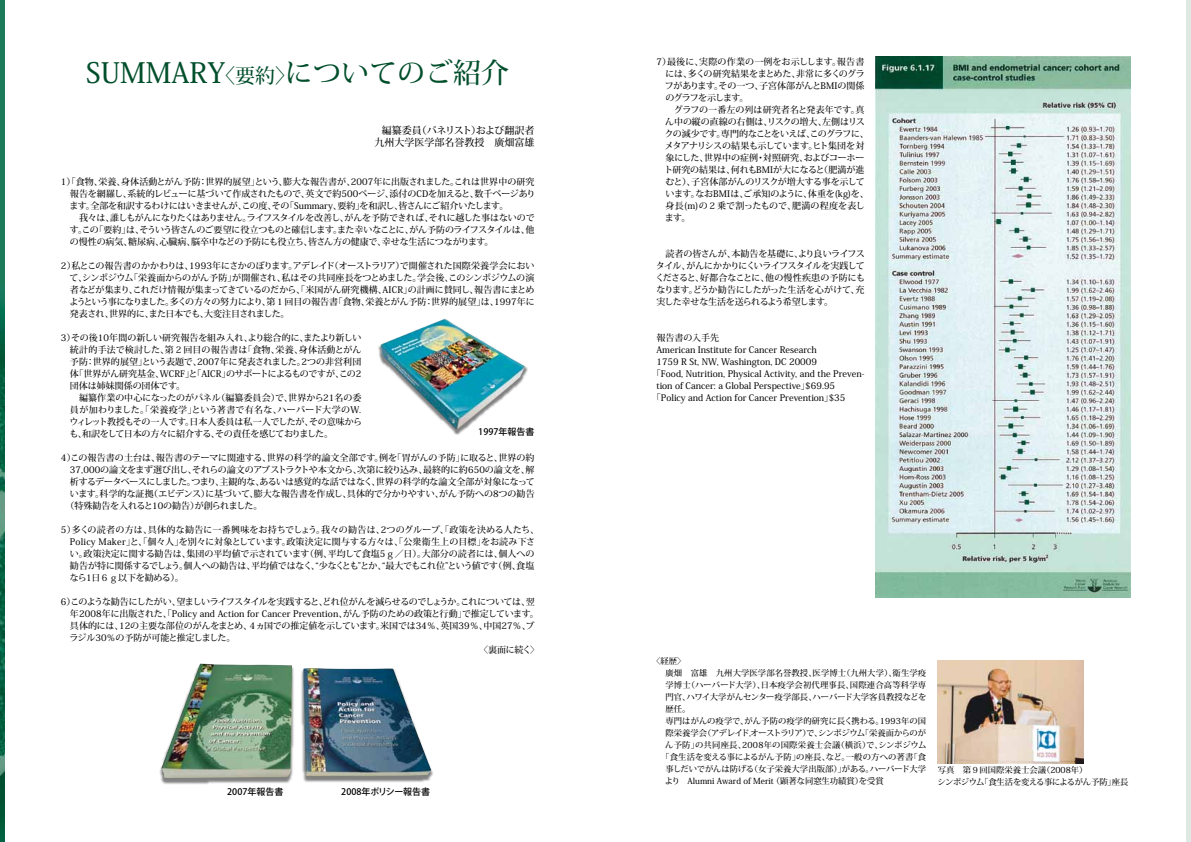
<style>
.page{position:relative;width:1191px;height:842px;background:#fff}
.page>*{position:absolute;margin:0;border:0;box-sizing:border-box;transform-origin:0 0}
.t1{font:500 28px "Koz Min Pro";color:#004e2b}
.t2{font:500 10px/11.8px "Koz Min Pro";color:#000;text-align:right}
.t3{font:500 9px/12px "Koz Min Pro";letter-spacing:-.005em;color:#000;text-align:justify}
.t4{font:500 9px "Koz Min Pro";letter-spacing:-.03em;color:#000}
.t5{font:500 9px "Koz Min Pro";letter-spacing:-.07em;color:#000}
.t6{font:500 9px "Koz Min Pro";letter-spacing:-.035em;color:#000}
.t7{font:500 9px "Koz Min Pro";letter-spacing:.035em;color:#000}
.t8{font:500 9px "Koz Min Pro";letter-spacing:.03em;color:#000}
.t9{font:500 9px "Koz Min Pro";letter-spacing:-.04em;color:#000}
.t10{font:500 9px "Koz Go Pro";color:#000}
.t11{font:500 9px "Koz Min Pro";letter-spacing:.02em;color:#000}
.t12{font:500 9px "Koz Min Pro";letter-spacing:-.045em;color:#000}
.t13{font:500 9px "Koz Min Pro";letter-spacing:-.065em;color:#000}
.t14{font:500 9px "Koz Min Pro";letter-spacing:.015em;color:#000}
.t15{font:500 9px "Koz Min Pro";letter-spacing:-.085em;color:#000}
.t16{font:500 8.3px/12px "Koz Min Pro";color:#000}
.t17{font:500 8.3px "Koz Min Pro";letter-spacing:-.055em;color:#000}
.t18{font:500 8.3px "Koz Min Pro";letter-spacing:.03em;color:#000}
.t19{font:500 8.3px "Koz Min Pro";letter-spacing:.02em;color:#000}
.s1{font-size:20px}
</style>
<div class="page">
<img style="left:159px;top:768px;width:274px;height:16px">
<img style="left:161px;top:663px;width:270px;height:115px">
<img style="left:0;top:0;width:4px;height:842px">
<img style="left:378px;top:318px;width:150px;height:117px">
<img style="left:380px;top:319px;width:145px;height:111px">
<div style="left:1186px;top:0;width:5px;height:842px;background:#dee9e3"></div>
<img style="left:938px;top:660px;width:145px;height:103px">
<img style="left:875px;top:57px;width:255px;height:540px">
<h1 class="t1" style="left:86px;top:52px;width:424px">SUMMARY<span class="s1">〈要約〉</span>についてのご紹介</h1>
<p class="t2" style="left:374px;top:124px;width:161px">編纂委員（パネリスト）および翻訳者九州大学医学部名誉教授　廣畑富雄</p>
<p class="t3" style="left:61px;top:175px;width:475px">1）「食物、栄養、身体活動とがん予防：世界的展望」という、膨大な報告書が、2007年に出版されました。これは世界中の研究</p>
<p class="t3" style="left:70px;top:187px;width:467px">報告を網羅し、系統的レビューに基づいて作成されたもので、英文で約500ページ、添付のCDを加えると、数千ページあり</p>
<p class="t4" style="left:69px;top:199px;width:440px">ます。全部を和訳するわけにはいきませんが、この度、その「Summary、要約」を和訳し、皆さんにご紹介いたします。</p>
<p class="t6" style="left:61px;top:211px;width:475px">　　我々は、誰しもがんになりたくはありません。ライフスタイルを改善し、がんを予防できれば、それに越した事はないので</p>
<p class="t5" style="left:70px;top:223px;width:466px">す。この「要約」は、そういう皆さんのご要望に役立つものと確信します。また幸いなことに、がん予防のライフスタイルは、他</p>
<p class="t3" style="left:70px;top:235px;width:425px">の慢性の病気、糖尿病、心臓病、脳卒中などの予防にも役立ち、皆さん方の健康で、幸せな生活につながります。</p>
<p class="t3" style="left:69px;top:259px;width:467px;text-indent:-8px">2）私とこの報告書のかかわりは、1993年にさかのぼります。アデレイド（オーストラリア）で開催された国際栄養学会において、シンポジウム「栄養面からのがん予防」が開催され、私はその共同座長をつとめました。学会後、このシンポジウムの演者などが集まり、これだけ情報が集まってきているのだから、「米国がん研究機構、AICR」の計画に賛同し、報告書にまとめようという事になりました。多くの方々の努力により、第１回目の報告書「食物、栄養とがん予防：世界的展望」は、1997年に発表され、世界的に、また日本でも、大変注目されました。</p>
<p class="t3" style="left:61px;top:331px;width:302px">3）その後10年間の新しい研究報告を組み入れ、より総合的に、またより新しい</p>
<p class="t8" style="left:70px;top:343px;width:293px">統計的手法で検討した、第２回目の報告書は「食物、栄養、身体活動とがん</p>
<p class="t3" style="left:70px;top:355px;width:293px">予防：世界的展望」という表題で、2007年に発表されました。2つの非営利団</p>
<p class="t3" style="left:70px;top:367px;width:293px">体「世界がん研究基金、WCRF」と「AICR」のサポートによるものですが、この2</p>
<p class="t3" style="left:70px;top:379px;width:117px">団体は姉妹関係の団体です。</p>
<p class="t3" style="left:61px;top:391px;width:302px">　　編纂作業の中心になったのがパネル（編纂委員会）で、世界から21名の委</p>
<p class="t7" style="left:70px;top:403px;width:293px">員が加わりました。「栄養疫学」という著書で有名な、ハーバード大学のW.</p>
<p class="t3" style="left:69px;top:415px;width:294px">ウィレット教授もその一人です。日本人委員は私一人でしたが、その意味から</p>
<p class="t9" style="left:69px;top:427px;width:265px">も、和訳をして日本の方々に紹介する、その責任を感じておりました。</p>
<p class="t3" style="left:61px;top:451px;width:475px">4）この報告書の土台は、報告書のテーマに関連する、世界の科学的論文全部です。例を「胃がんの予防」に取ると、世界の約</p>
<p class="t3" style="left:70px;top:463px;width:466px">37,000の論文をまず選び出し、それらの論文のアブストラクトや本文から、次第に絞り込み、最終的に約650の論文を、解</p>
<p class="t3" style="left:70px;top:475px;width:466px">析するデータベースにしました。つまり、主観的な、あるいは感覚的な話ではなく、世界の科学的な論文全部が対象になって</p>
<p class="t3" style="left:70px;top:487px;width:466px">います。科学的な証拠（エビデンス）に基づいて、膨大な報告書を作成し、具体的で分かりやすい、がん予防への8つの勧告</p>
<p class="t3" style="left:65px;top:499px;width:198px">（特殊勧告を入れると10の勧告）が創られました。</p>
<p class="t3" style="left:70px;top:523px;width:471px;text-align:left;text-indent:-9px">5）多くの読者の方は、具体的な勧告に一番興味をお持ちでしょう。我々の勧告は、2つのグループ、「政策を決める人たち、Policy Maker」と、「個々人」を別々に対象としています。政策決定に関与する方々は、「公衆衛生上の目標」をお読み下さい。政策決定に関する勧告は、集団の平均値で示されています（例、平均して食塩5ｇ／日）。大部分の読者には、個人への勧告が特に関係するでしょう。個人への勧告は、平均値ではなく、“少なくとも”とか、“最大でもこれ位”という値です（例、食塩なら1日６ｇ以下を勧める）。</p>
<p class="t3" style="left:69px;top:595px;width:471px;text-align:left;text-indent:-8px">6）このような勧告にしたがい、望ましいライフスタイルを実践すると、どれ位がんを減らせるのでしょうか。これについては、翌年2008年に出版された、「Policy and Action for Cancer Prevention、がん予防のための政策と行動」で推定しています。具体的には、12の主要な部位のがんをまとめ、４ヵ国での推定値を示しています。米国では34％、英国39％、中国27％、ブラジル30％の予防が可能と推定しました。</p>
<p class="t10" style="left:478px;top:426px;width:58px">1997年報告書</p>
<p class="t10" style="left:227px;top:786px;width:58px">2007年報告書</p>
<p class="t10" style="left:341px;top:786px;width:90px">2008年ポリシー報告書</p>
<p class="t3" style="left:479px;top:643px;width:61px">〈裏面に続く〉</p>
<p class="t11" style="left:656px;top:55px;width:209px">7）最後に、実際の作業の一例をお示しします。報告書</p>
<p class="t4" style="left:665px;top:67px;width:201px">には、多くの研究結果をまとめた、非常に多くのグラ</p>
<p class="t3" style="left:665px;top:79px;width:201px">フがあります。その一つ、子宮体部がんとBMIの関係</p>
<p class="t15" style="left:665px;top:91px;width:85px">のグラフを示します。</p>
<p class="t3" style="left:656px;top:103px;width:209px">　　グラフの一番左の列は研究者名と発表年です。真</p>
<p class="t3" style="left:665px;top:115px;width:201px">ん中の縦の直線の右側は、リスクの増大、左側はリス</p>
<p class="t12" style="left:664px;top:127px;width:206px">クの減少です。専門的なことをいえば、このグラフに、</p>
<p class="t13" style="left:664px;top:139px;width:201px">メタアナリシスの結果も示しています。ヒト集団を対</p>
<p class="t3" style="left:665px;top:151px;width:200px">象にした、世界中の症例・対照研究、およびコーホー</p>
<p class="t3" style="left:664px;top:163px;width:202px">ト研究の結果は、何れもBMIが大になると（肥満が進</p>
<p class="t3" style="left:665px;top:175px;width:201px">むと）、子宮体部がんのリスクが増大する事を示して</p>
<p class="t3" style="left:665px;top:187px;width:205px">います。なおBMIは、ご承知のように、体重を(kg)を、</p>
<p class="t14" style="left:665px;top:199px;width:201px">身長(m)の２乗で割ったもので、肥満の程度を表し</p>
<p class="t3" style="left:665px;top:211px;width:27px">ます。</p>
<p class="t3" style="left:655px;top:247px;width:211px">　読者の皆さんが、本勧告を基礎に、より良いライフスタイル、がんにかかりにくいライフスタイルを実践してくださると、好都合なことに、他の慢性疾患の予防にもなります。どうか勧告にしたがった生活を心がけて、充実した幸せな生活を送られるよう希望します。</p>
<p class="t3" style="left:656px;top:331px;width:64px">報告書の入手先</p>
<p class="t3" style="left:656px;top:343px;width:162px">American Institute for Cancer Research</p>
<p class="t3" style="left:656px;top:355px;width:171px">1759 R St, NW, Washington, DC 20009　</p>
<p class="t3" style="left:652px;top:367px;width:214px">「Food, Nutrition, Physical Activity, and the Preven-</p>
<p class="t3" style="left:656px;top:379px;width:180px">tion of Cancer: a Global Perspective」$69.95</p>
<p class="t3" style="left:652px;top:391px;width:195px">「Policy and Action for Cancer Prevention」$35</p>
<p class="t16" style="left:652px;top:655px;width:35px">〈経歴〉</p>
<p class="t16" style="left:665px;top:667px;width:262px">廣畑　富雄　九州大学医学部名誉教授、医学博士（九州大学）、衛生学疫</p>
<p class="t19" style="left:665px;top:679px;width:262px">学博士（ハーバード大学）、日本疫学会初代理事長、国際連合高等科学専</p>
<p class="t16" style="left:665px;top:691px;width:262px">門官、ハワイ大学がんセンター疫学部長、ハーバード大学客員教授などを</p>
<p class="t16" style="left:665px;top:703px;width:26px">歴任。</p>
<p class="t16" style="left:665px;top:715px;width:262px">専門はがんの疫学で、がん予防の疫学的研究に長く携わる。1993年の国</p>
<p class="t17" style="left:665px;top:727px;width:262px">際栄養学会（アデレイド,オーストラリア）で、シンポジウム「栄養面からのが</p>
<p class="t18" style="left:665px;top:739px;width:262px">ん予防」の共同座長、2008年の国際栄養士会議（横浜）で、シンポジウム</p>
<p class="t16" style="left:661px;top:751px;width:266px">「食生活を変える事によるがん予防」の座長、など。一般の方への著書「食</p>
<p class="t16" style="left:665px;top:763px;width:262px">事しだいでがんは防げる（女子栄養大学出版部）」がある。ハーバード大学</p>
<p class="t16" style="left:665px;top:775px;width:220px">より　Alumni Award of Merit （顕著な同窓生功績賞）を受賞</p>
<p class="t16" style="left:937px;top:764px;width:192px">写真　第９回国際栄養士会議（2008年）<br>シンポジウム「食生活を変える事によるがん予防」座長</p>
</div>
